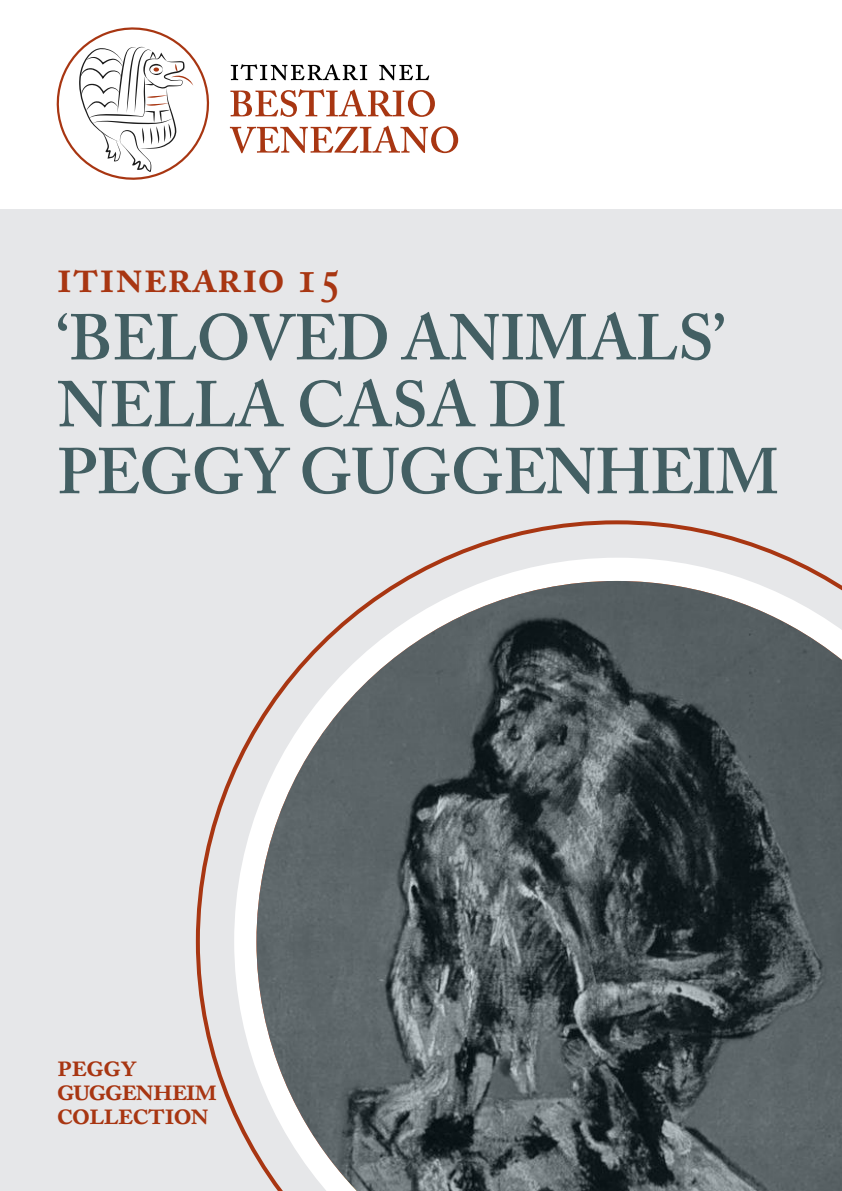
<style>
.page{position:relative;width:842px;height:1191px;background:#fff}
.page>*{position:absolute;margin:0;border:0;box-sizing:border-box;transform-origin:0 0}
.t1{font:600 64px/66.8px "Adobe Caslon Pro";letter-spacing:-.01em;color:#435f63}
.t2{font:600 47.4px "Adobe Caslon Pro";color:#a83612}
.t3{font:600 32px/24px "Adobe Caslon Pro";letter-spacing:-.045em;color:#a83612}
</style>
<div class="page">
<div style="left:0;top:209px;width:842px;height:982px;background:#e6e7e9"></div>
<svg style="left:231px;top:64px;width:136px;height:16px"></svg>
<svg style="left:379px;top:65px;width:50px;height:15px"></svg>
<svg style="left:230px;top:89px;width:205px;height:28px"></svg>
<svg style="left:230px;top:126px;width:228px;height:27px"></svg>
<svg style="left:56px;top:27px;width:154px;height:153px"></svg>
<svg style="left:196px;top:520px;width:638px;height:638px"></svg>
<svg style="left:256px;top:581px;width:586px;height:610px;background:#61686b"></svg>
<p class="t2" style="left:57px;top:248px;width:286px">itinerario 15</p>
<p class="t1" style="left:57px;top:304px;width:724px">‘BELOVED ANIMALS’<br>NELLA CASA DI<br>PEGGY GUGGENHEIM</p>
<p class="t3" style="left:57px;top:1052px;width:162px">peggy guggenheim collection</p>
</div>
